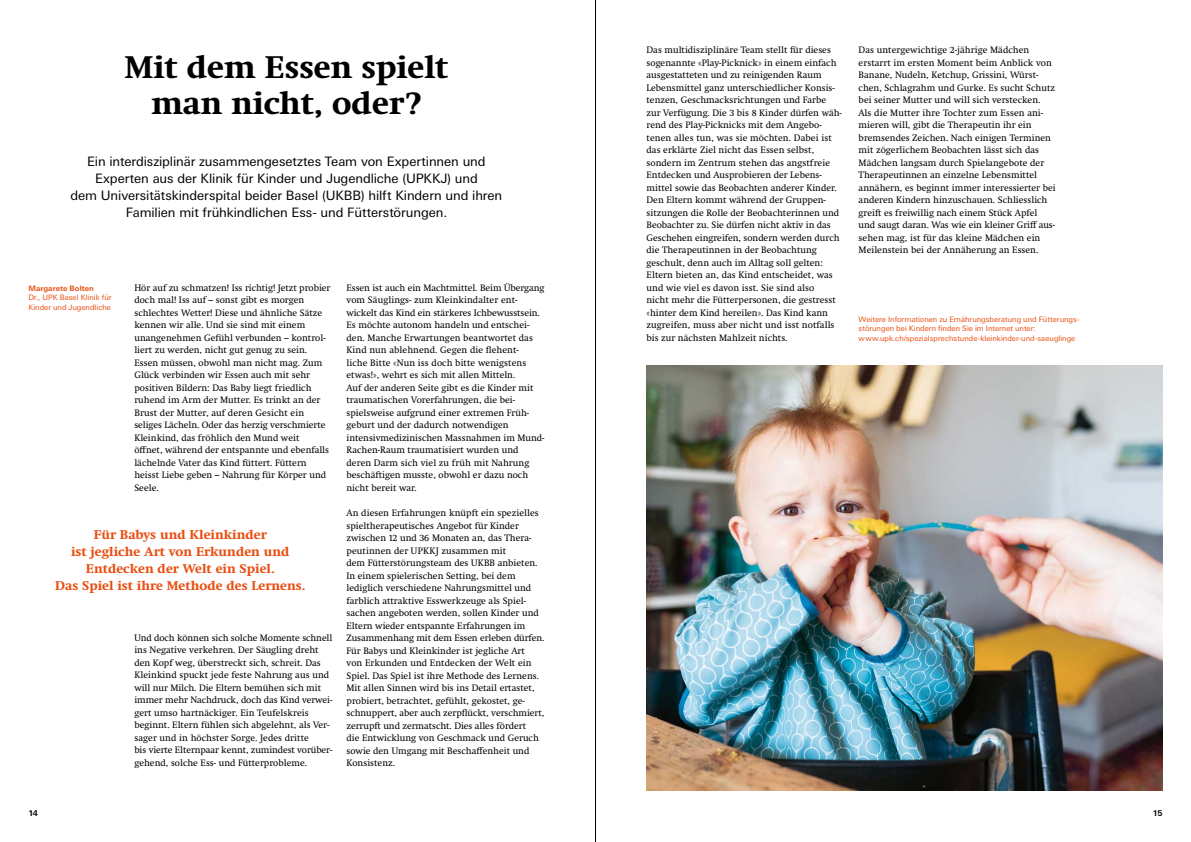
<style>
.page{position:relative;width:1191px;height:842px;background:#fff}
.page>*{position:absolute;margin:0;border:0;box-sizing:border-box;transform-origin:0 0}
.t1{font:700 32px/36px "Swift Neue LT Pro";color:#000;text-align:center}
.t2{font:13px/17px "Univers Next Pro";letter-spacing:-.005em;color:#000;text-align:center}
.t3{font:700 13px/17px "Swift Neue LT Pro";letter-spacing:.005em;color:#e94e0f;text-align:center}
.t4{font:9.5px/12.5px "Swift Neue LT Pro";letter-spacing:.005em;color:#000}
.t5{font:700 8px "Univers Next Pro";color:#000}
.t6{font:7.5px/9.5px "Univers Next Pro";letter-spacing:.005em;color:#e94e0f}
.t7{font:700 7.5px "Univers Next Pro";letter-spacing:.005em;color:#e94e0f}
</style>
<div class="page">
<hr style="left:595px;top:0;width:1px;height:842px;background:#000">
<img style="left:646px;top:366px;width:516px;height:425px">
<h1 class="t1" style="left:125px;top:49px;width:325px">Mit dem Essen spielt man nicht, oder?</h1>
<p class="t2" style="left:70px;top:153px;width:433px">Ein interdisziplinär zusammengesetztes Team von Expertinnen und Experten aus der Klinik für Kinder und Jugendliche (UPKKJ) und<br>dem Universitätskinderspital beider Basel (UKBB) hilft Kindern und ihren Familien mit frühkindlichen Ess- und Fütterstörungen.</p>
<p class="t7" style="left:28px;top:284px;width:67px">Margarete Bolten</p>
<p class="t6" style="left:28px;top:293px;width:85px">Dr., UPK Basel Klinik für<br>Kinder und Jugendliche</p>
<p class="t4" style="left:134px;top:281px;width:197px">Hör auf zu schmatzen! Iss richtig! Jetzt probier doch mal! Iss auf – sonst gibt es morgen schlechtes Wetter! Diese und ähnliche Sätze kennen wir alle. Und sie sind mit einem unangenehmen Gefühl verbunden – kontrol&shy;liert zu werden, nicht gut genug zu sein.<br>Essen müssen, obwohl man nicht mag. Zum Glück verbinden wir Essen auch mit sehr positiven Bildern: Das Baby liegt friedlich ruhend im Arm der Mutter. Es trinkt an der Brust der Mutter, auf deren Gesicht ein seliges Lächeln. Oder das herzig verschmierte Kleinkind, das fröhlich den Mund weit<br>öffnet, während der entspannte und ebenfalls lächelnde Vater das Kind füttert. Füttern heisst Liebe geben – Nahrung für Körper und Seele.</p>
<h2 class="t3" style="left:55px;top:526px;width:252px">Für Babys und Kleinkinder<br>ist jegliche Art von Erkunden und<br>Entdecken der Welt ein Spiel.<br>Das Spiel ist ihre Methode des Lernens.</h2>
<p class="t4" style="left:134px;top:631px;width:199px">Und doch können sich solche Momente schnell ins Negative verkehren. Der Säugling dreht den Kopf weg, überstreckt sich, schreit. Das Kleinkind spuckt jede feste Nahrung aus und will nur Milch. Die Eltern bemühen sich mit immer mehr Nachdruck, doch das Kind verwei&shy;gert umso hartnäckiger. Ein Teufelskreis beginnt. Eltern fühlen sich abgelehnt, als Ver&shy;sager und in höchster Sorge. Jedes dritte<br>bis vierte Elternpaar kennt, zumindest vorüber&shy;gehend, solche Ess- und Fütterprobleme.</p>
<p class="t4" style="left:346px;top:281px;width:199px">Essen ist auch ein Machtmittel. Beim Übergang vom Säuglings- zum Kleinkindalter ent&shy;wickelt das Kind ein stärkeres Ichbewusstsein.<br>Es möchte autonom handeln und entschei&shy;den. Manche Erwartungen beantwortet das Kind nun ablehnend. Gegen die flehent-<br>liche Bitte «Nun iss doch bitte wenigstens etwas!», wehrt es sich mit allen Mitteln.<br>Auf der anderen Seite gibt es die Kinder mit traumatischen Vorerfahrungen, die bei&shy;spielsweise aufgrund einer extremen Früh&shy;geburt und der dadurch notwendigen intensivmedizinischen Massnahmen im Mund-Rachen-Raum traumatisiert wurden und deren Darm sich viel zu früh mit Nahrung beschäftigen musste, obwohl er dazu noch nicht bereit war.</p>
<p class="t4" style="left:346px;top:506px;width:199px">An diesen Erfahrungen knüpft ein spezielles spieltherapeutisches Angebot für Kinder zwischen 12 und 36 Monaten an, das Thera&shy;peutinnen der UPKKJ zusammen mit<br>dem Fütterstörungsteam des UKBB anbieten.<br>In einem spielerischen Setting, bei dem lediglich verschiedene Nahrungsmittel und farblich attraktive Esswerkzeuge als Spiel&shy;sachen angeboten werden, sollen Kinder und Eltern wieder entspannte Erfahrungen im Zusammenhang mit dem Essen erleben dürfen.<br>Für Babys und Kleinkinder ist jegliche Art<br>von Erkunden und Entdecken der Welt ein Spiel. Das Spiel ist ihre Methode des Lernens.<br>Mit allen Sinnen wird bis ins Detail ertastet, probiert, betrachtet, gefühlt, gekostet, ge&shy;schnuppert, aber auch zerpflückt, verschmiert, zerrupft und zermatscht. Dies alles fördert<br>die Entwicklung von Geschmack und Geruch sowie den Umgang mit Beschaffenheit und Konsistenz.</p>
<p class="t4" style="left:646px;top:44px;width:197px">Das multidisziplinäre Team stellt für dieses sogenannte «Play-Picknick» in einem einfach ausgestatteten und zu reinigenden Raum Lebensmittel ganz unterschiedlicher Konsis&shy;tenzen, Geschmacksrichtungen und Farbe zur Verfügung. Die 3 bis 8 Kinder dürfen wäh&shy;rend des Play-Picknicks mit dem Angebo&shy;tenen alles tun, was sie möchten. Dabei ist das erklärte Ziel nicht das Essen selbst, sondern im Zentrum stehen das angstfreie Entdecken und Ausprobieren der Lebens&shy;mittel sowie das Beobachten anderer Kinder.<br>Den Eltern kommt während der Gruppen&shy;sitzungen die Rolle der Beobachterinnen und Beobachter zu. Sie dürfen nicht aktiv in das Geschehen eingreifen, sondern werden durch die Therapeutinnen in der Beobachtung geschult, denn auch im Alltag soll gelten:<br>Eltern bieten an, das Kind entscheidet, was und wie viel es davon isst. Sie sind also<br>nicht mehr die Fütterpersonen, die gestresst «hinter dem Kind hereilen». Das Kind kann zugreifen, muss aber nicht und isst notfalls bis zur nächsten Mahlzeit nichts.</p>
<p class="t4" style="left:858px;top:44px;width:199px">Das untergewichtige 2-jährige Mädchen erstarrt im ersten Moment beim Anblick von Banane, Nudeln, Ketchup, Grissini, Würst&shy;chen, Schlagrahm und Gurke. Es sucht Schutz bei seiner Mutter und will sich verstecken.<br>Als die Mutter ihre Tochter zum Essen ani&shy;mieren will, gibt die Therapeutin ihr ein bremsendes Zeichen. Nach einigen Terminen mit zögerlichem Beobachten lässt sich das Mädchen langsam durch Spielangebote der Therapeutinnen an einzelne Lebensmittel annähern, es beginnt immer interessierter bei anderen Kindern hinzuschauen. Schliesslich greift es freiwillig nach einem Stück Apfel und saugt daran. Was wie ein kleiner Griff aus&shy;sehen mag, ist für das kleine Mädchen ein Meilenstein bei der Annäherung an Essen.</p>
<p class="t6" style="left:858px;top:314px;width:222px">Weitere Informationen zu Ernährungsberatung und Fütterungs&shy;störungen bei Kindern finden Sie im Internet unter: www.upk.ch/spezialsprechstunde-kleinkinder-und-saeuglinge</p>
<p class="t5" style="left:28px;top:808px;width:11px">14</p>
<p class="t5" style="left:1152px;top:808px;width:11px">15</p>
</div>
